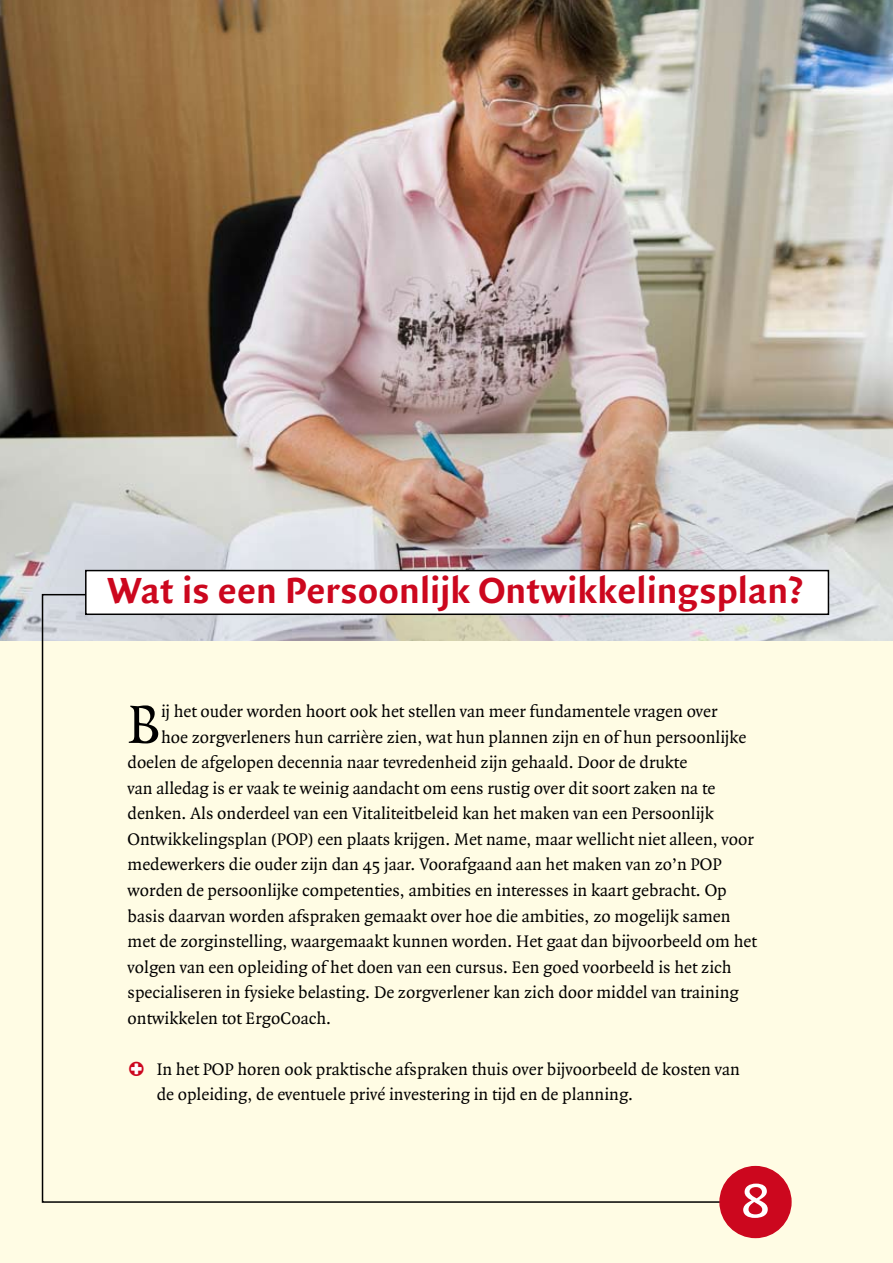
<style>
.page{position:relative;width:893px;height:1263px;background:#fffce4}
.page>*{position:absolute;margin:0;border:0;box-sizing:border-box;transform-origin:0 0}
.t1{font:64.5px "Quadraat Sans Caps";color:#fff}
.t2{font:57.75px "Quadraat";color:#000}
.t3{font:700 39px "Quadraat Sans";color:#cc071e}
.t4{font:18px/25.5px "Quadraat";color:#000}
.s1{font-family:"Linotype Tapestry Circle";color:#cc071e}
</style>
<div class="page">
<img style="left:0;top:0;width:893px;height:641px">
<svg style="left:41px;top:593px;width:698px;height:610px"></svg>
<div style="left:86px;top:571px;width:742px;height:43px;background:#fff"></div>
<div style="left:85px;top:570px;width:744px;height:45px;border:2px solid #000"></div>
<div style="left:720px;top:1166px;width:71px;height:71px;background:#cc071e;border-radius:50%"></div>
<div style="left:719px;top:1166px;width:73px;height:72px;border:2px solid #cc071e;border-radius:50%"></div>
<div style="left:130px;top:1062px;width:13px;height:13px;background:#fff;border-radius:50%"></div>
<h3 class="t3" style="left:108px;top:568px;width:696px">Wat is een Persoonlijk Ontwikkelingsplan?</h3>
<h2 class="t2" style="left:128px;top:694px;width:35px">B</h2>
<p class="t4" style="left:161px;top:699px;width:558px">ij het ouder worden hoort ook het stellen van meer fundamentele vragen over</p>
<p class="t4" style="left:161px;top:725px;width:587px">hoe zorgverleners hun carrière zien, wat hun plannen zijn en of hun persoonlijke</p>
<p class="t4" style="left:128px;top:750px;width:561px">doelen de afgelopen decennia naar tevredenheid zijn gehaald. Door de drukte</p>
<p class="t4" style="left:128px;top:776px;width:589px">van alledag is er vaak te weinig aandacht om eens rustig over dit soort zaken na te</p>
<p class="t4" style="left:128px;top:801px;width:588px">denken. Als onderdeel van een Vitaliteitbeleid kan het maken van een Persoonlijk</p>
<p class="t4" style="left:128px;top:827px;width:628px">Ontwikkelingsplan (POP) een plaats krijgen. Met name, maar wellicht niet alleen, voor</p>
<p class="t4" style="left:128px;top:852px;width:595px">medewerkers die ouder zijn dan 45 jaar. Voorafgaand aan het maken van zo’n POP</p>
<p class="t4" style="left:128px;top:878px;width:601px">worden de persoonlijke competenties, ambities en interesses in kaart gebracht. Op</p>
<p class="t4" style="left:128px;top:903px;width:604px">basis daarvan worden afspraken gemaakt over hoe die ambities, zo mogelijk samen</p>
<p class="t4" style="left:128px;top:929px;width:631px">met de zorginstelling, waargemaakt kunnen worden. Het gaat dan bijvoorbeeld om het</p>
<p class="t4" style="left:128px;top:954px;width:606px">volgen van een opleiding of het doen van een cursus. Een goed voorbeeld is het zich</p>
<p class="t4" style="left:128px;top:980px;width:613px">specialiseren in fysieke belasting. De zorgverlener kan zich door middel van training</p>
<p class="t4" style="left:128px;top:1006px;width:205px">ontwikkelen tot ErgoCoach.</p>
<p class="t4" style="left:157px;top:1057px;width:585px;text-indent:-29px"><span class="s1">B</span> In het POP horen ook praktische afspraken thuis over bijvoorbeeld de kosten van de opleiding, de eventuele privé investering in tijd en de planning.</p>
<h1 class="t1" style="left:739px;top:1159px;width:34px">8</h1>
</div>
